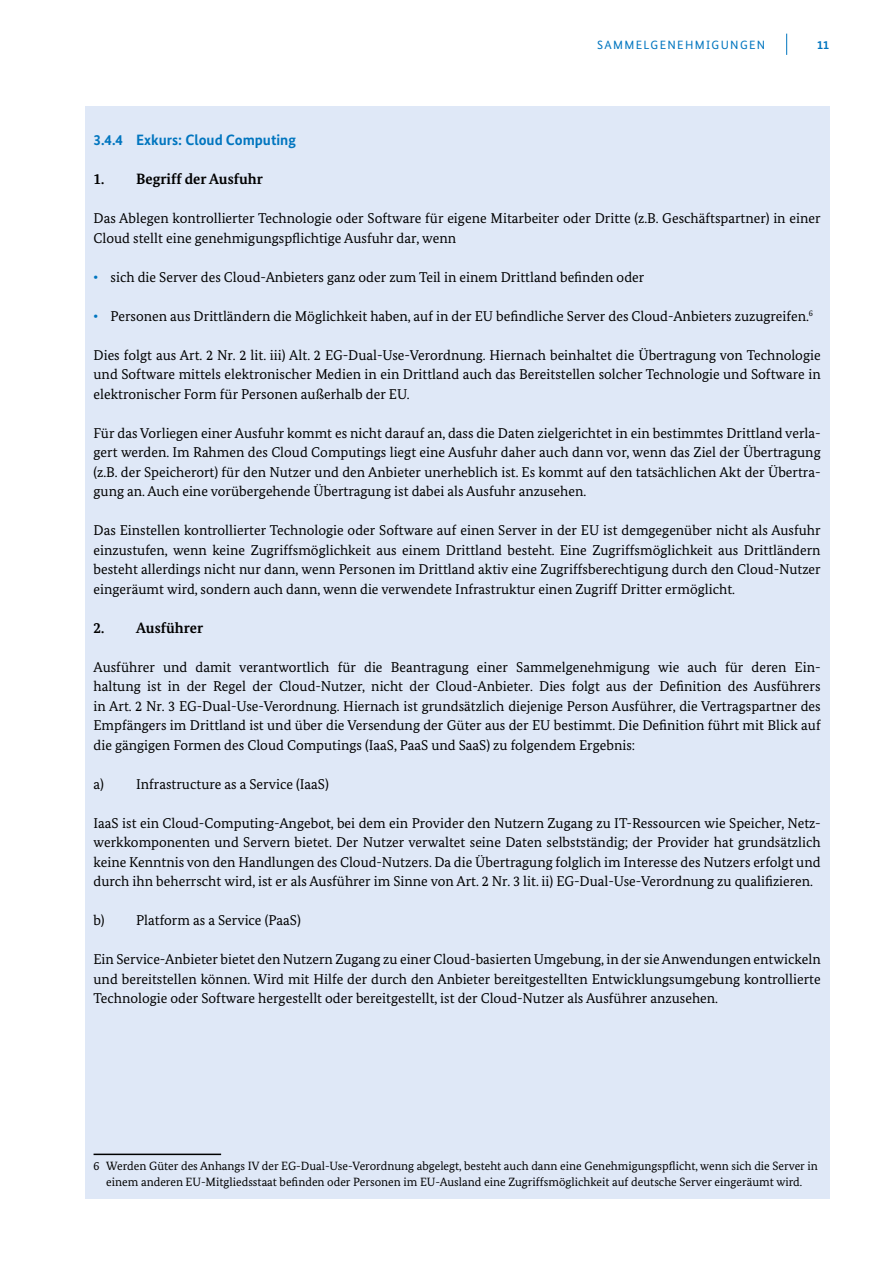
<style>
.page{position:relative;width:893px;height:1263px;background:#fff}
.page>*{position:absolute;margin:0;border:0;box-sizing:border-box;transform-origin:0 0}
.t1{font:700 15px "Bundes Serif";color:#000}
.t2{font:700 15px "Bundes Sans";color:#0075bf}
.t3{font:14.25px/19.5px "Bundes Serif";color:#000;text-align:justify}
.t4{font:12px/15.8px "Bundes Serif";color:#000;text-align:center}
.t5{font:12px "Bundes Sans";letter-spacing:.11em;color:#0075bf}
.t6{font:700 12px "Bundes Sans";color:#0075bf}
.s1{font-weight:700;color:#0075bf}
</style>
<div class="page">
<div style="left:85px;top:106px;width:744px;height:1093px;background:#dfe8f7"></div>
<hr style="left:94px;top:1153px;width:127px;height:2px;background:#000">
<svg style="left:786px;top:34px;width:1px;height:21px"></svg>
<p class="t5" style="left:597px;top:37px;width:18px">SAMME</p>
<p class="t5" style="left:644px;top:37px;width:43px">LGENEHMIGU</p>
<p class="t5" style="left:730px;top:37px;width:37px">NGEN</p>
<p class="t6" style="left:817px;top:37px;width:13px">11</p>
<p class="t2" style="left:94px;top:131px;width:204px">3.4.4 Exkurs: Cloud Computing</p>
<p class="t1" style="left:94px;top:170px;width:171px">1. Begriff der Ausfuhr</p>
<p class="t3" style="left:94px;top:209px;width:729px">Das Ablegen kontrollierter Technologie oder Software für eigene Mitarbeiter oder Dritte (z.B. Geschäftspartner) in einer<br>Cloud stellt eine genehmigungspflichtige Ausfuhr dar, wenn</p>
<p class="t3" style="left:94px;top:267px;width:552px"><span class="s1">•</span> sich die Server des Cloud-Anbieters ganz oder zum Teil in einem Drittland befinden oder</p>
<p class="t3" style="left:94px;top:306px;width:721px"><span class="s1">•</span> Personen aus Drittländern die Möglichkeit haben, auf in der EU befindliche Server des Cloud-Anbieters zuzugreifen.<sup>6</sup></p>
<p class="t3" style="left:94px;top:345px;width:729px">Dies folgt aus Art. 2 Nr. 2 lit. iii) Alt. 2 EG-Dual-Use-Verordnung. Hiernach beinhaltet die Übertragung von Technologie und Software mittels elektronischer Medien in ein Drittland auch das Bereitstellen solcher Technologie und Software in elektronischer Form für Personen außerhalb der EU.</p>
<p class="t3" style="left:94px;top:423px;width:729px">Für das Vorliegen einer Ausfuhr kommt es nicht darauf an, dass die Daten zielgerichtet in ein bestimmtes Drittland verla&shy;gert werden. Im Rahmen des Cloud Computings liegt eine Ausfuhr daher auch dann vor, wenn das Ziel der Übertragung (z.B. der Speicherort) für den Nutzer und den Anbieter unerheblich ist. Es kommt auf den tatsächlichen Akt der Übertra&shy;gung an. Auch eine vorübergehende Übertragung ist dabei als Ausfuhr anzusehen.</p>
<p class="t3" style="left:94px;top:520px;width:729px">Das Einstellen kontrollierter Technologie oder Software auf einen Server in der EU ist demgegenüber nicht als Ausfuhr einzustufen, wenn keine Zugriffsmöglichkeit aus einem Drittland besteht. Eine Zugriffsmöglichkeit aus Drittländern besteht allerdings nicht nur dann, wenn Personen im Drittland aktiv eine Zugriffsberechtigung durch den Cloud-Nutzer eingeräumt wird, sondern auch dann, wenn die verwendete Infrastruktur einen Zugriff Dritter ermöglicht.</p>
<p class="t1" style="left:94px;top:619px;width:111px">2. Ausführer</p>
<p class="t3" style="left:94px;top:657px;width:729px">Ausführer und damit verantwortlich für die Beantragung einer Sammelgenehmigung wie auch für deren Ein&shy;haltung ist in der Regel der Cloud-Nutzer, nicht der Cloud-Anbieter. Dies folgt aus der Definition des Ausführers in Art. 2 Nr. 3 EG-Dual-Use-Verordnung. Hiernach ist grundsätzlich diejenige Person Ausführer, die Vertragspartner des Empfängers im Drittland ist und über die Versendung der Güter aus der EU bestimmt. Die Definition führt mit Blick auf die gängigen Formen des Cloud Computings (IaaS, PaaS und SaaS) zu folgendem Ergebnis:</p>
<p class="t3" style="left:94px;top:774px;width:237px">a) Infrastructure as a Service (IaaS)</p>
<p class="t3" style="left:94px;top:813px;width:729px">IaaS ist ein Cloud-Computing-Angebot, bei dem ein Provider den Nutzern Zugang zu IT-Ressourcen wie Speicher, Netz&shy;werkkomponenten und Servern bietet. Der Nutzer verwaltet seine Daten selbstständig; der Provider hat grundsätzlich keine Kenntnis von den Handlungen des Cloud-Nutzers. Da die Übertragung folglich im Interesse des Nutzers erfolgt und durch ihn beherrscht wird, ist er als Ausführer im Sinne von Art. 2 Nr. 3 lit. ii) EG-Dual-Use-Verordnung zu qualifizieren.</p>
<p class="t3" style="left:94px;top:910px;width:209px">b) Platform as a Service (PaaS)</p>
<p class="t3" style="left:94px;top:949px;width:729px">Ein Service-Anbieter bietet den Nutzern Zugang zu einer Cloud-basierten Umgebung, in der sie Anwendungen entwickeln und bereitstellen können. Wird mit Hilfe der durch den Anbieter bereitgestellten Entwicklungsumgebung kontrollierte Technologie oder Software hergestellt oder bereitgestellt, ist der Cloud-Nutzer als Ausführer anzusehen.</p>
<p class="t4" style="left:94px;top:1158px;width:726px">6 Werden Güter des Anhangs IV der EG-Dual-Use-Verordnung abgelegt, besteht auch dann eine Genehmigungspflicht, wenn sich die Server in einem anderen EU-Mitgliedsstaat befinden oder Personen im EU-Ausland eine Zugriffsmöglichkeit auf deutsche Server eingeräumt wird.</p>
</div>
